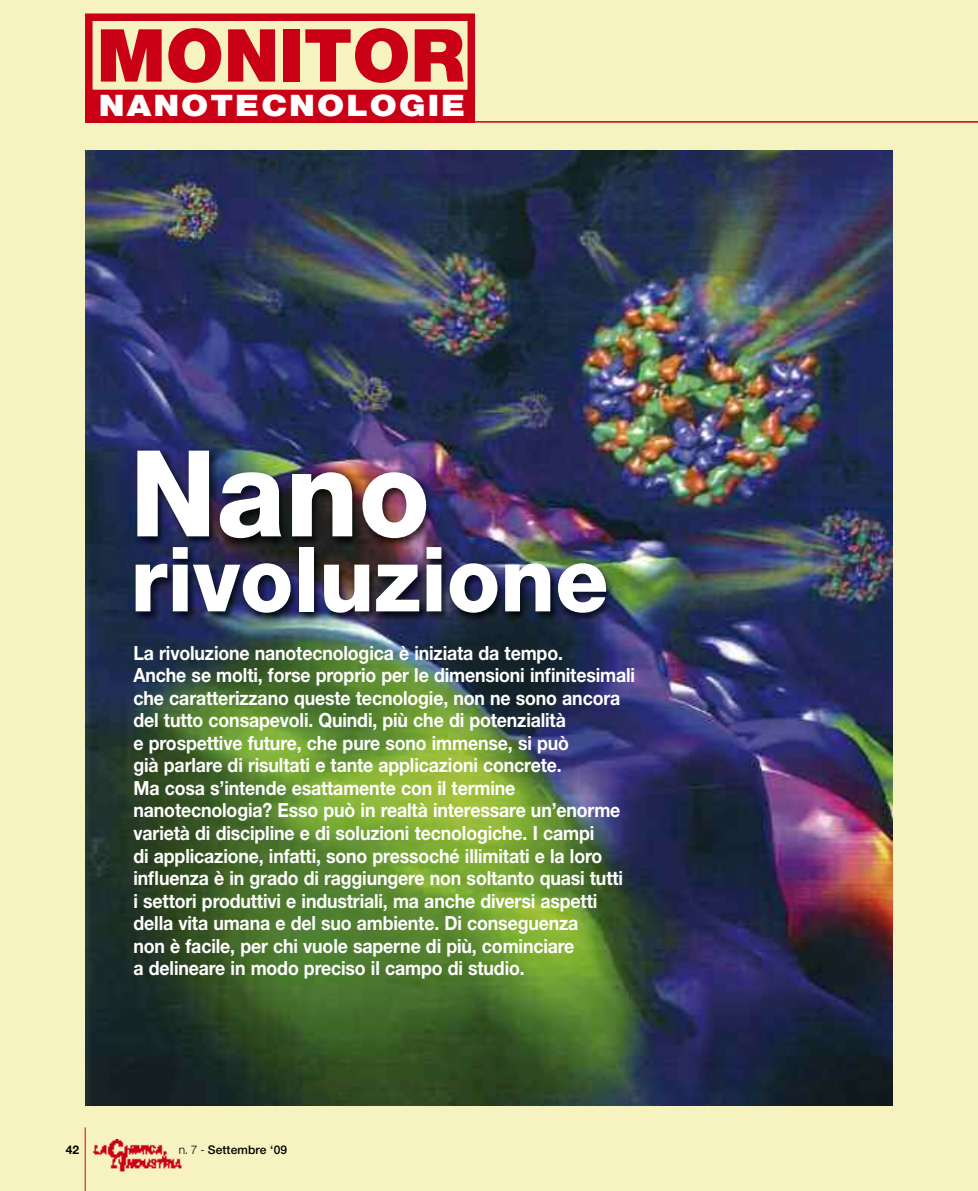
<style>
.page{position:relative;width:978px;height:1191px;background:#f6f3c1}
.page>*{position:absolute;margin:0;border:0;box-sizing:border-box;transform-origin:0 0}
.t1{font:800 120px "Helvetica Neue";color:#fff}
.t2{font:800 90px "Helvetica Neue";color:#fff}
.t3{font:900 73.05px "Helvetica Neue";color:#ca0016}
.t4{font:900 29.7px "Helvetica Neue";letter-spacing:.06em;color:#fff;scale:1.15 1}
.t5{font:700 19.5px/22.5px "Helvetica Neue";letter-spacing:-.01em;color:#fff;scale:.91 1}
.t6{font:500 12px "Helvetica Neue";letter-spacing:.01em;color:#000}
.t7{font:700 12px "Helvetica Neue";color:#000}
.s1{font-weight:300}
</style>
<div class="page">
<img style="left:85px;top:150px;width:808px;height:956px">
<hr style="left:473px;top:121px;width:505px;height:2px;background:#ca0016">
<div style="left:85px;top:13px;width:390px;height:84px;border:8px solid #ca0016"></div>
<div style="left:85px;top:90px;width:390px;height:33px;background:#ca0016"></div>
<hr style="left:85px;top:1127px;width:1px;height:64px;background:#ca0016">
<img style="left:93px;top:1139px;width:89px;height:33px">
<img style="left:105px;top:429px;width:561px;height:241px">
<h3 class="t3" style="left:97px;top:29px;width:369px">MONITOR</h3>
<h3 class="t4" style="left:99px;top:95px;width:320px">NANOTECNOLOGIE</h3>
<h1 class="t1" style="left:130px;top:450px;width:301px">Nano</h1>
<h2 class="t2" style="left:130px;top:547px;width:480px">rivoluzione</h2>
<p class="t5" style="left:134px;top:643px;width:553px">La rivoluzione nanotecnologica è iniziata da tempo.<br>Anche se molti, forse proprio per le dimensioni infinitesimali che caratterizzano queste tecnologie, non ne sono ancora del tutto consapevoli. Quindi, più che di potenzialità<br>e prospettive future, che pure sono immense, si può<br>già parlare di risultati e tante applicazioni concrete.<br>Ma cosa s’intende esattamente con il termine nanotecnologia? Esso può in realtà interessare un’enorme varietà di discipline e di soluzioni tecnologiche. I campi<br>di applicazione, infatti, sono pressoché illimitati e la loro influenza è in grado di raggiungere non soltanto quasi tutti<br>i settori produttivi e industriali, ma anche diversi aspetti della vita umana e del suo ambiente. Di conseguenza<br>non è facile, per chi vuole saperne di più, cominciare<br>a delineare in modo preciso il campo di studio.</p>
<p class="t7" style="left:66px;top:1145px;width:15px">42</p>
<p class="t6" style="left:179px;top:1145px;width:110px"><span class="s1">n. 7 -</span> Settembre ‘09</p>
</div>
